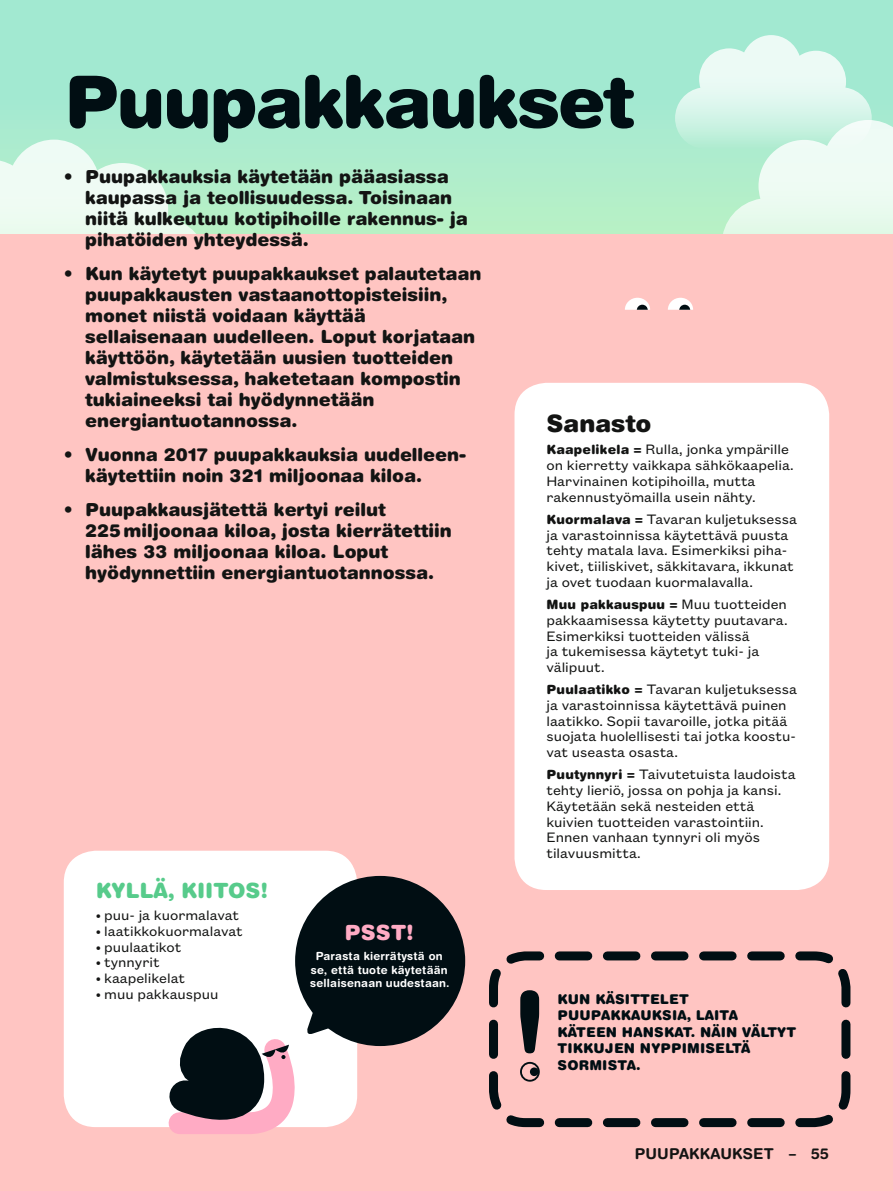
<style>
.page{position:relative;width:893px;height:1191px;background:#fff}
.page>*{position:absolute;margin:0;border:0;box-sizing:border-box;transform-origin:0 0}
.t1{font:900 72px "Helvetica Rounded LT Std";letter-spacing:-.025em;color:#010e13}
.t2{font:900 24px "Helvetica Rounded LT Std";color:#131413}
.t3{font:900 21px "Helvetica Rounded LT Std";color:#57cb8b}
.t4{font:900 21px "Helvetica Rounded LT Std";color:#ffabc4}
.t5{font:900 18px/21px "Helvetica Rounded LT Std";color:#131413}
.t6{font:15px/15.8px "Founders Grotesk Text";color:#131413}
.t7{font:700 15px "Helvetica Rounded LT Std";letter-spacing:.005em;color:#131413}
.t8{font:900 13.5px/16.5px "Helvetica Rounded LT Std";letter-spacing:.01em;color:#010e13}
.t9{font:900 12.75px "Helvetica Rounded LT Std";letter-spacing:.02em;color:#131413}
.t10{font:700 11.25px/13.5px "Helvetica Rounded LT Std";letter-spacing:.02em;color:#fff;text-align:center}
.s1{font-family:"Helvetica Rounded LT Std";font-weight:900;font-size:12.75px}
.s2{font-family:"Founders Grotesk Text";font-weight:400;font-size:15px}
</style>
<div class="page">
<svg style="left:0;top:0;width:893px;height:234px;background:#a7eace"></svg>
<svg style="left:675px;top:35px;width:218px;height:199px;background:#d0f4e3"></svg>
<svg style="left:0;top:140px;width:207px;height:94px"></svg>
<div style="left:0;top:234px;width:893px;height:957px;background:#ffc5c2"></div>
<svg style="left:489px;top:951px;width:362px;height:177px"></svg>
<div style="left:64px;top:850px;width:293px;height:277px;background:#fff;border-radius:32px"></div>
<div style="left:514px;top:383px;width:315px;height:507px;background:#fff;border-radius:32px"></div>
<svg style="left:520px;top:990px;width:19px;height:63px"></svg>
<svg style="left:520px;top:1062px;width:20px;height:19px"></svg>
<div style="left:530px;top:1067px;width:9px;height:9px;background:#010e13;border-radius:50%"></div>
<svg style="left:668px;top:298px;width:25px;height:12px"></svg>
<svg style="left:625px;top:298px;width:25px;height:12px"></svg>
<div style="left:295px;top:876px;width:170px;height:170px;background:#010e13;border-radius:50%"></div>
<svg style="left:168px;top:1002px;width:171px;height:132px"></svg>
<h1 class="t1" style="left:64px;top:56px;width:572px">Puupakkaukset</h1>
<p class="t5" style="left:85px;top:166px;width:384px;text-indent:-21px">• Puupakkauksia käytetään pääasiassa kaupassa ja teollisuudessa. Toisinaan niitä kulkeutuu kotipihoille rakennus- ja pihatöiden yhteydessä.</p>
<p class="t5" style="left:85px;top:263px;width:398px;text-indent:-21px">• Kun käytetyt puupakkaukset palautetaan puupakkausten vastaanottopisteisiin, monet niistä voidaan käyttää sellaisenaan uudelleen. Loput korjataan käyttöön, käytetään uusien tuotteiden valmistuksessa, haketetaan kompostin tukiaineeksi tai hyödynnetään energiantuotannossa.</p>
<p class="t5" style="left:85px;top:443px;width:383px;text-indent:-21px">• Vuonna 2017 puupakkauksia uudelleen&shy;käytettiin noin 321 miljoonaa kiloa.</p>
<p class="t5" style="left:85px;top:498px;width:368px;text-indent:-21px">• Puupakkausjätettä kertyi reilut 225miljoonaa kiloa, josta kierrätettiin lähes 33 miljoonaa kiloa. Loput hyödynnettiin energiantuotannossa.</p>
<h3 class="t3" style="left:96px;top:877px;width:174px">KYLLÄ, KIITOS!</h3>
<p class="t6" style="left:96px;top:906px;width:145px">• puu- ja kuormalavat</p>
<p class="t6" style="left:96px;top:922px;width:149px">• laatikkokuormalavat</p>
<p class="t6" style="left:96px;top:938px;width:87px">• puulaatikot</p>
<p class="t6" style="left:96px;top:953px;width:65px">• tynnyrit</p>
<p class="t6" style="left:96px;top:969px;width:91px">• kaapelikelat</p>
<p class="t6" style="left:96px;top:985px;width:124px">• muu pakkauspuu</p>
<h3 class="t4" style="left:344px;top:919px;width:71px">PSST!</h3>
<p class="t10" style="left:310px;top:949px;width:141px">Parasta kierrätystä on se, että tuote käytetään sellaisenaan uudestaan.</p>
<h2 class="t2" style="left:546px;top:408px;width:107px">Sanasto</h2>
<p class="t6" style="left:546px;top:441px;width:249px"><span class="s1">Kaapelikela =</span> Rulla, jonka ympärille on kierretty vaikkapa sähkökaapelia.<br>Harvinainen kotipihoilla, mutta rakennustyömailla usein nähty.</p>
<p class="t6" style="left:546px;top:510px;width:252px"><span class="s1">Kuormalava =</span> Tavaran kuljetuksessa ja varastoinnissa käytettävä puusta tehty matala lava. Esimerkiksi piha&shy;kivet, tiiliskivet, säkkitavara, ikkunat ja ovet tuodaan kuormalavalla.</p>
<p class="t9" style="left:546px;top:596px;width:242px">Muu pakkauspuu = <span class="s2">Muu tuotteiden</span></p>
<p class="t6" style="left:546px;top:611px;width:243px">pakkaamisessa käytetty puutavara.<br>Esimerkiksi tuotteiden välissä<br>ja tukemisessa käytetyt tuki- ja välipuut.</p>
<p class="t6" style="left:546px;top:680px;width:252px"><span class="s1">Puulaatikko =</span> Tavaran kuljetuksessa ja varastoinnissa käytettävä puinen laatikko. Sopii tavaroille, jotka pitää suojata huolellisesti tai jotka koostu&shy;vat useasta osasta.</p>
<p class="t6" style="left:546px;top:765px;width:251px"><span class="s1">Puutynnyri =</span> Taivutetuista laudoista tehty lieriö, jossa on pohja ja kansi.<br>Käytetään sekä nesteiden että kuivien tuotteiden varastointiin.<br>Ennen vanhaan tynnyri oli myös tilavuusmitta.</p>
<p class="t8" style="left:558px;top:990px;width:240px">KUN KÄSITTELET<br>PUUPAKKAUKSIA, LAITA<br>KÄTEEN HANSKAT. NÄIN VÄLTYT<br>TIKKUJEN NYPPIMISELTÄ<br>SORMISTA.</p>
<p class="t7" style="left:635px;top:1145px;width:196px">PUUPAKKAUKSET – 55</p>
</div>
